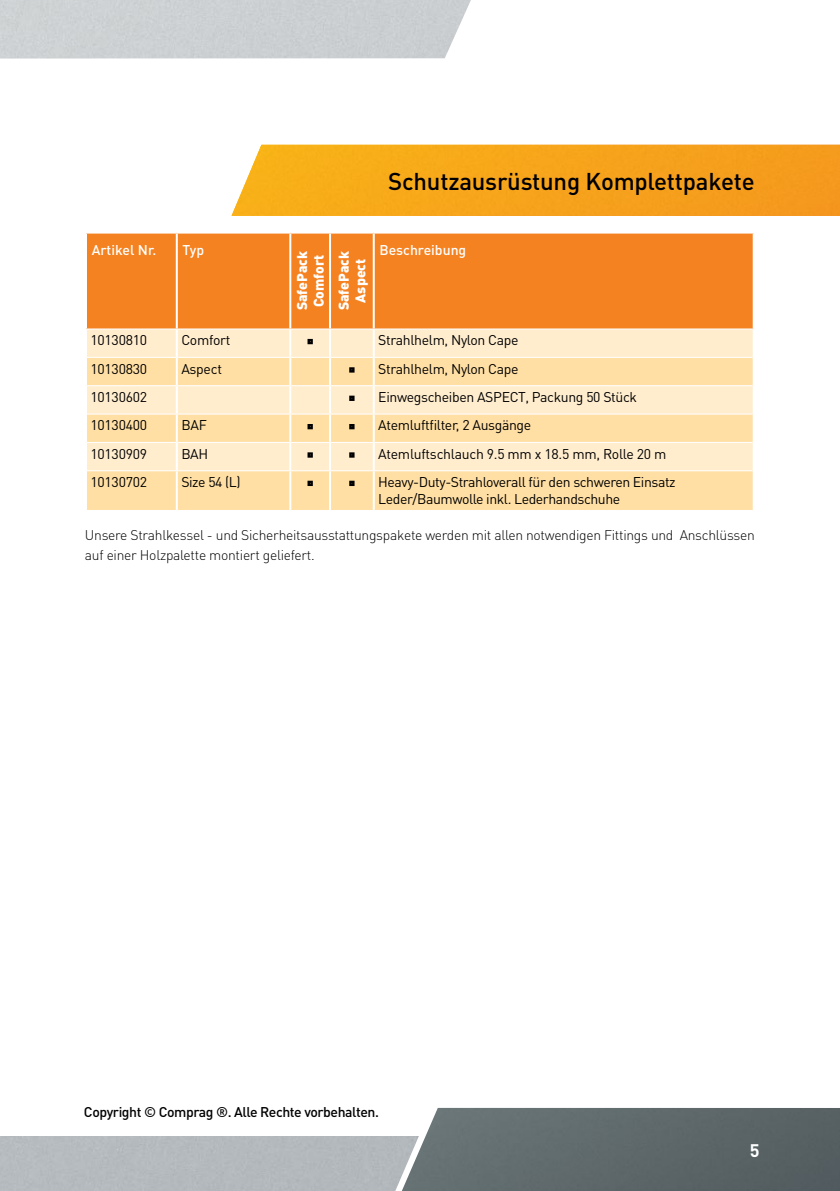
<style>
.page{position:relative;width:840px;height:1191px;background:#fff}
.page>*{position:absolute;margin:0;border:0;box-sizing:border-box;transform-origin:0 0}
.t1{font:500 24px "DIN Pro";letter-spacing:-.01em;color:#000}
.t2{font:700 18px "DIN Pro";color:#fff}
.t3{font:14px/16.8px "DIN Pro";letter-spacing:-.025em;color:#000}
.t4{font:500 14px "DIN Pro";letter-spacing:-.03em;color:#000}
.t5{font:900 14px/16.8px "DIN Pro";color:#fff}
.t6{font:500 14px "DIN Pro";color:#fff}
.t7{font:300 13.8px/19.8px "DIN Pro";letter-spacing:-.02em;color:#000}
</style>
<div class="page">
<svg style="left:371px;top:1136px;width:18px;height:55px"></svg>
<img style="left:389px;top:1107px;width:450px;height:84px">
<svg style="left:261px;top:144px;width:578px;height:1px"></svg>
<img style="left:231px;top:145px;width:608px;height:71px">
<div style="left:87px;top:233px;width:665px;height:95px;background:#f58220"></div>
<div style="left:87px;top:329px;width:665px;height:28px;background:#ffedce"></div>
<svg style="left:87px;top:358px;width:665px;height:152px;background:#fee4b4"></svg>
<hr style="left:176px;top:358px;width:2px;height:27px;background:#fff">
<hr style="left:289px;top:358px;width:2px;height:27px;background:#fff">
<hr style="left:329px;top:358px;width:2px;height:27px;background:#fff">
<hr style="left:372px;top:358px;width:2px;height:27px;background:#fff">
<hr style="left:176px;top:414px;width:2px;height:28px;background:#fff">
<hr style="left:289px;top:414px;width:2px;height:28px;background:#fff">
<hr style="left:329px;top:414px;width:2px;height:28px;background:#fff">
<hr style="left:372px;top:414px;width:2px;height:28px;background:#fff">
<hr style="left:329px;top:471px;width:2px;height:39px;background:#fff">
<hr style="left:372px;top:471px;width:2px;height:39px;background:#fff">
<hr style="left:176px;top:471px;width:2px;height:39px;background:#fff">
<hr style="left:289px;top:471px;width:2px;height:39px;background:#fff">
<hr style="left:176px;top:329px;width:2px;height:28px;background:#fff">
<hr style="left:289px;top:329px;width:2px;height:28px;background:#fff">
<hr style="left:329px;top:329px;width:2px;height:28px;background:#fff">
<hr style="left:372px;top:329px;width:2px;height:28px;background:#fff">
<hr style="left:87px;top:385px;width:90px;height:1px;background:#fff">
<hr style="left:177px;top:385px;width:113px;height:1px;background:#fff">
<hr style="left:290px;top:385px;width:40px;height:1px;background:#fff">
<hr style="left:330px;top:385px;width:43px;height:1px;background:#fff">
<hr style="left:373px;top:385px;width:379px;height:1px;background:#fff">
<hr style="left:176px;top:386px;width:2px;height:27px;background:#fff">
<hr style="left:289px;top:386px;width:2px;height:27px;background:#fff">
<hr style="left:329px;top:386px;width:2px;height:27px;background:#fff">
<hr style="left:372px;top:386px;width:2px;height:27px;background:#fff">
<hr style="left:87px;top:413px;width:90px;height:1px;background:#fff">
<hr style="left:177px;top:413px;width:113px;height:1px;background:#fff">
<hr style="left:290px;top:413px;width:40px;height:1px;background:#fff">
<hr style="left:330px;top:413px;width:43px;height:1px;background:#fff">
<hr style="left:373px;top:413px;width:379px;height:1px;background:#fff">
<hr style="left:87px;top:442px;width:90px;height:1px;background:#fff">
<hr style="left:177px;top:442px;width:113px;height:1px;background:#fff">
<hr style="left:290px;top:442px;width:40px;height:1px;background:#fff">
<hr style="left:330px;top:442px;width:43px;height:1px;background:#fff">
<hr style="left:373px;top:442px;width:379px;height:1px;background:#fff">
<hr style="left:176px;top:443px;width:2px;height:27px;background:#fff">
<hr style="left:289px;top:443px;width:2px;height:27px;background:#fff">
<hr style="left:329px;top:443px;width:2px;height:27px;background:#fff">
<hr style="left:372px;top:443px;width:2px;height:27px;background:#fff">
<hr style="left:87px;top:470px;width:90px;height:1px;background:#fff">
<hr style="left:177px;top:470px;width:113px;height:1px;background:#fff">
<hr style="left:290px;top:470px;width:40px;height:1px;background:#fff">
<hr style="left:330px;top:470px;width:43px;height:1px;background:#fff">
<hr style="left:373px;top:470px;width:379px;height:1px;background:#fff">
<hr style="left:176px;top:233px;width:2px;height:95px;background:#fff">
<hr style="left:289px;top:233px;width:2px;height:95px;background:#fff">
<hr style="left:329px;top:233px;width:2px;height:95px;background:#fff">
<hr style="left:372px;top:233px;width:2px;height:95px;background:#fff">
<svg style="left:307px;top:339px;width:5px;height:5px"></svg>
<svg style="left:349px;top:367px;width:5px;height:5px"></svg>
<svg style="left:349px;top:395px;width:5px;height:6px"></svg>
<svg style="left:307px;top:424px;width:5px;height:5px"></svg>
<svg style="left:349px;top:424px;width:5px;height:5px"></svg>
<svg style="left:307px;top:452px;width:5px;height:6px"></svg>
<svg style="left:349px;top:452px;width:5px;height:6px"></svg>
<svg style="left:307px;top:481px;width:5px;height:5px"></svg>
<svg style="left:349px;top:481px;width:5px;height:5px"></svg>
<p class="t6" style="left:92px;top:240px;width:66px">Artikel Nr.</p>
<p class="t6" style="left:182px;top:240px;width:23px">Typ</p>
<h1 class="t1" style="left:388px;top:166px;width:368px">Schutzausrüstung Komplettpakete</h1>
<p class="t5" style="left:293px;top:310px;width:61px;rotate:-90deg">SafePack<br>Comfort</p>
<p class="t5" style="left:334px;top:310px;width:61px;text-align:center;rotate:-90deg">SafePack<br>Aspect</p>
<p class="t6" style="left:379px;top:240px;width:88px">Beschreibung</p>
<p class="t3" style="left:90px;top:331px;width:58px">10130810</p>
<p class="t3" style="left:181px;top:331px;width:51px">Comfort</p>
<p class="t3" style="left:308px;top:331px;width:5px">·</p>
<p class="t3" style="left:378px;top:331px;width:142px">Strahlhelm, Nylon Cape</p>
<p class="t3" style="left:90px;top:360px;width:58px">10130830</p>
<p class="t3" style="left:181px;top:360px;width:42px">Aspect</p>
<p class="t3" style="left:350px;top:360px;width:170px">· Strahlhelm, Nylon Cape</p>
<p class="t3" style="left:90px;top:388px;width:58px">10130602</p>
<p class="t3" style="left:350px;top:388px;width:288px">· Einwegscheiben ASPECT, Packung 50 Stück</p>
<p class="t3" style="left:90px;top:417px;width:58px">10130400</p>
<p class="t3" style="left:181px;top:417px;width:27px">BAF</p>
<p class="t3" style="left:308px;top:417px;width:5px">·</p>
<p class="t3" style="left:350px;top:417px;width:183px">· Atemluftfilter, 2 Ausgänge</p>
<p class="t3" style="left:90px;top:445px;width:58px">10130909</p>
<p class="t3" style="left:181px;top:445px;width:28px">BAH</p>
<p class="t3" style="left:308px;top:445px;width:5px">·</p>
<p class="t3" style="left:350px;top:445px;width:318px">· Atemluftschlauch 9.5 mm x 18.5 mm, Rolle 20 m</p>
<p class="t3" style="left:90px;top:473px;width:58px">10130702</p>
<p class="t3" style="left:181px;top:473px;width:61px">Size 54 (L)</p>
<p class="t3" style="left:308px;top:473px;width:5px">·</p>
<p class="t3" style="left:378px;top:473px;width:299px;text-indent:-28px">· Heavy-Duty-Strahloverall für den schweren Einsatz<br>Leder/Baumwolle inkl. Lederhandschuhe</p>
<p class="t7" style="left:85px;top:525px;width:671px">Unsere Strahlkessel - und Sicherheitsausstattungspakete werden mit allen notwendigen Fittings und Anschlüssen auf einer Holzpalette montiert geliefert.</p>
<p class="t4" style="left:84px;top:1102px;width:296px">Copyright © Comprag ®. Alle Rechte vorbehalten.</p>
<p class="t2" style="left:749px;top:1138px;width:11px">5</p>
</div>
